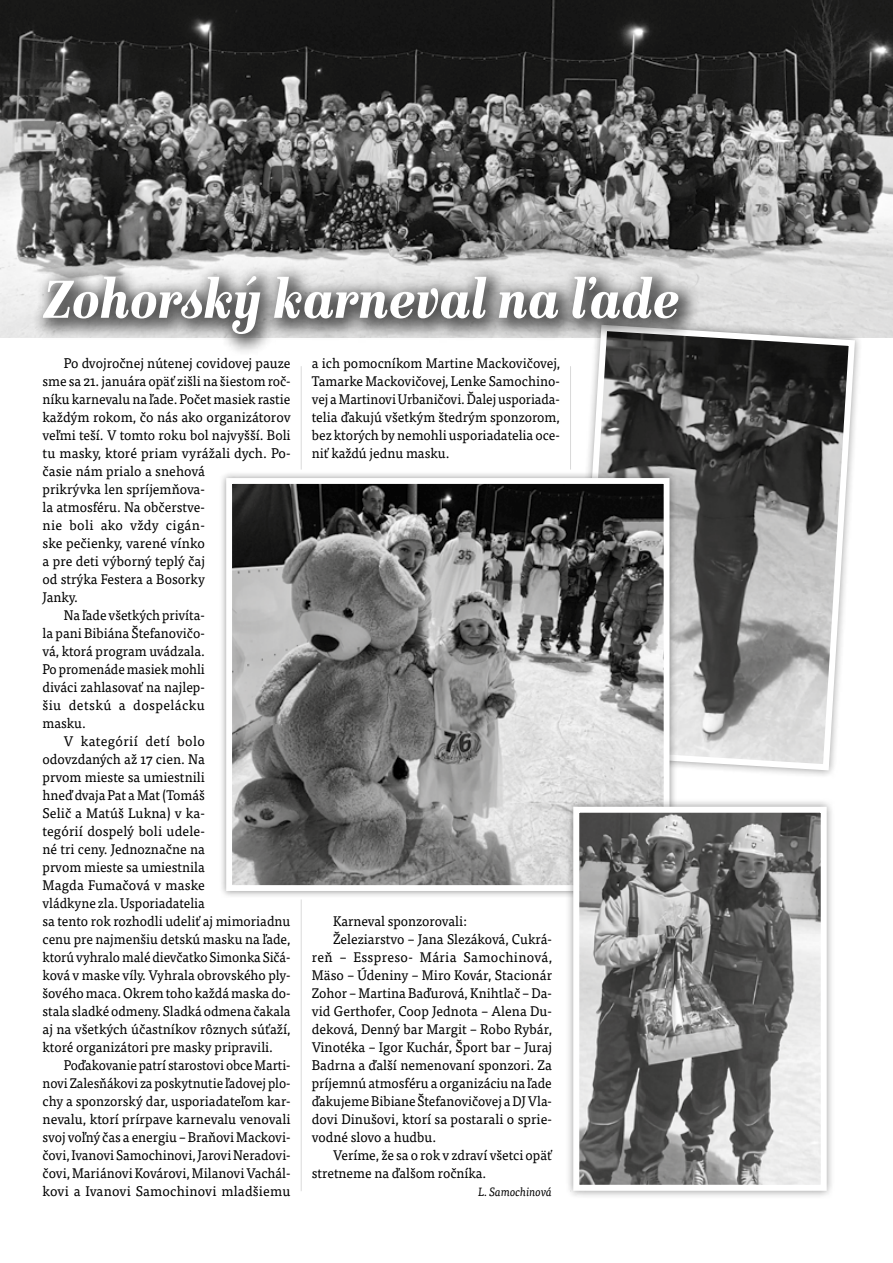
<style>
.page{position:relative;width:893px;height:1263px;background:#fff}
.page>*{position:absolute;margin:0;border:0;box-sizing:border-box;transform-origin:0 0}
.t1{font:italic 900 semi-condensed 56.25px "Isabel";color:#fff;scale:.96 1}
.t2{font:13.95px/18px "Tisa Pro";color:#000;text-align:justify;scale:.95 1}
.t3{font:13.95px "Tisa Pro";color:#000;scale:.96 1}
.t4{font:13.95px "Tisa Pro";color:#000}
.t5{font:13.95px "Tisa Pro";color:#000;scale:.94 1}
.t6{font:13.95px "Tisa Pro";color:#000;scale:.93 1}
.t7{font:13.95px "Tisa Pro";letter-spacing:.025em;color:#000}
.t8{font:13.95px "Tisa Pro";letter-spacing:.03em;color:#000}
.t9{font:italic 12px "Tisa Pro";color:#000;scale:.93 1}
</style>
<div class="page">
<img style="left:0;top:0;width:893px;height:338px">
<div style="left:567px;top:317px;width:296px;height:461px;background:#000;opacity:.4"></div>
<svg style="left:572px;top:322px;width:286px;height:452px"></svg>
<hr style="left:301px;top:366px;width:1px;height:103px;background:#dadada">
<hr style="left:301px;top:899px;width:1px;height:292px;background:#dadada">
<hr style="left:570px;top:366px;width:1px;height:103px;background:#dadada">
<div style="left:219px;top:471px;width:458px;height:427px;background:#000;opacity:.4"></div>
<img style="left:233px;top:485px;width:429px;height:399px">
<div style="left:226px;top:478px;width:443px;height:413px;border:6px solid #fff"></div>
<div style="left:565px;top:798px;width:270px;height:400px;background:#000;opacity:.4"></div>
<img style="left:580px;top:814px;width:240px;height:370px">
<div style="left:573px;top:807px;width:254px;height:384px;border:6px solid #fff"></div>
<div style="left:31px;top:264px;width:671px;height:93px;background:#000;opacity:.6"></div>
<h1 class="t1" style="left:43px;top:262px;width:665px">Zohorský karneval na ľade</h1>
<p class="t3" style="left:64px;top:353px;width:238px">Po dvojročnej nútenej covidovej pauze</p>
<p class="t2" style="left:43px;top:371px;width:263px">sme sa 21. januára opäť zišli na šiestom roč-</p>
<p class="t2" style="left:43px;top:389px;width:262px">níku karnevalu na ľade. Počet masiek rastie</p>
<p class="t4" style="left:43px;top:407px;width:250px">každým rokom, čo nás ako organizátorov</p>
<p class="t2" style="left:43px;top:425px;width:263px">veľmi teší. V tomto roku bol najvyšší. Boli</p>
<p class="t4" style="left:43px;top:443px;width:250px">tu masky, ktoré priam vyrážali dych. Po-</p>
<p class="t3" style="left:43px;top:461px;width:171px">časie nám prialo a snehová</p>
<p class="t3" style="left:43px;top:479px;width:171px">prikrývka len spríjemňova-</p>
<p class="t2" style="left:43px;top:497px;width:172px">la atmosféru. Na občerstve-</p>
<p class="t7" style="left:43px;top:515px;width:164px">nie boli ako vždy cigán-</p>
<p class="t4" style="left:43px;top:533px;width:164px">ske pečienky, varené vínko</p>
<p class="t3" style="left:43px;top:551px;width:171px">a pre deti výborný teplý čaj</p>
<p class="t2" style="left:43px;top:569px;width:172px">od strýka Festera a Bosorky</p>
<p class="t2" style="left:43px;top:587px;width:39px">Janky.</p>
<p class="t5" style="left:64px;top:605px;width:152px">Na ľade všetkých privíta-</p>
<p class="t2" style="left:43px;top:623px;width:172px">la pani Bibiána Štefanovičo-</p>
<p class="t2" style="left:43px;top:641px;width:172px">vá, ktorá program uvádzala.</p>
<p class="t5" style="left:43px;top:659px;width:174px">Po promenáde masiek mohli</p>
<p class="t2" style="left:43px;top:677px;width:172px">diváci zahlasovať na najlep-</p>
<p class="t8" style="left:43px;top:695px;width:164px">šiu detskú a dospelácku</p>
<p class="t2" style="left:43px;top:713px;width:47px">masku.</p>
<p class="t8" style="left:64px;top:731px;width:143px">V kategórií detí bolo</p>
<p class="t3" style="left:43px;top:749px;width:171px">odovzdaných až 17 cien. Na</p>
<p class="t3" style="left:43px;top:767px;width:171px">prvom mieste sa umiestnili</p>
<p class="t2" style="left:43px;top:785px;width:172px">hneď dvaja Pat a Mat (Tomáš</p>
<p class="t4" style="left:43px;top:803px;width:164px">Selič a Matúš Lukna) v ka-</p>
<p class="t4" style="left:43px;top:821px;width:164px">tegórií dospelý boli udele-</p>
<p class="t3" style="left:43px;top:839px;width:171px">né tri ceny. Jednoznačne na</p>
<p class="t2" style="left:43px;top:857px;width:172px">prvom mieste sa umiestnila</p>
<p class="t4" style="left:43px;top:875px;width:164px">Magda Fumačová v maske</p>
<p class="t5" style="left:43px;top:893px;width:174px">vládkyne zla. Usporiadatelia</p>
<p class="t2" style="left:43px;top:911px;width:263px">sa tento rok rozhodli udeliť aj mimoriadnu</p>
<p class="t2" style="left:43px;top:929px;width:263px">cenu pre najmenšiu detskú masku na ľade,</p>
<p class="t6" style="left:43px;top:947px;width:268px">ktorú vyhralo malé dievčatko Simonka Sičá-</p>
<p class="t2" style="left:43px;top:965px;width:263px">ková v maske víly. Vyhrala obrovského ply-</p>
<p class="t2" style="left:43px;top:983px;width:263px">šového maca. Okrem toho každá maska do-</p>
<p class="t5" style="left:43px;top:1001px;width:265px">stala sladké odmeny. Sladká odmena čakala</p>
<p class="t3" style="left:43px;top:1019px;width:260px">aj na všetkých účastníkov rôznych súťaží,</p>
<p class="t2" style="left:43px;top:1037px;width:244px">ktoré organizátori pre masky pripravili.</p>
<p class="t6" style="left:64px;top:1055px;width:245px">Poďakovanie patrí starostovi obce Marti-</p>
<p class="t6" style="left:43px;top:1073px;width:268px">novi Zalesňákovi za poskytnutie ľadovej plo-</p>
<p class="t2" style="left:43px;top:1091px;width:263px">chy a sponzorský dar, usporiadateľom kar-</p>
<p class="t4" style="left:43px;top:1109px;width:249px">nevalu, ktorí prírpave karnevalu venovali</p>
<p class="t2" style="left:43px;top:1127px;width:263px">svoj voľný čas a energiu – Braňovi Mackovi-</p>
<p class="t5" style="left:43px;top:1145px;width:265px">čovi, Ivanovi Samochinovi, Jarovi Neradovi-</p>
<p class="t2" style="left:43px;top:1163px;width:263px">čovi, Mariánovi Kovárovi, Milanovi Vachál-</p>
<p class="t4" style="left:43px;top:1181px;width:250px">kovi a Ivanovi Samochinovi mladšiemu</p>
<p class="t2" style="left:312px;top:353px;width:263px">a ich pomocníkom Martine Mackovičovej, Tamarke Mackovičovej, Lenke Samochino&shy;vej a Martinovi Urbaničovi. Ďalej usporiada&shy;telia ďakujú všetkým štedrým sponzorom, bez ktorých by nemohli usporiadatelia oce&shy;niť každú jednu masku.</p>
<p class="t2" style="left:333px;top:911px;width:143px">Karneval sponzorovali:</p>
<p class="t2" style="left:333px;top:929px;width:232px">Železiarstvo – Jana Slezáková, Cukrá-</p>
<p class="t7" style="left:312px;top:947px;width:242px">reň – Esspreso- Mária Samochinová,</p>
<p class="t3" style="left:312px;top:965px;width:252px">Mäso – Údeniny – Miro Kovár, Stacionár</p>
<p class="t2" style="left:312px;top:983px;width:254px">Zohor – Martina Baďurová, Knihtlač – Da-</p>
<p class="t3" style="left:312px;top:1001px;width:252px">vid Gerthofer, Coop Jednota – Alena Du-</p>
<p class="t3" style="left:312px;top:1019px;width:252px">deková, Denný bar Margit – Robo Rybár,</p>
<p class="t3" style="left:312px;top:1037px;width:252px">Vinotéka – Igor Kuchár, Šport bar – Juraj</p>
<p class="t3" style="left:312px;top:1055px;width:252px">Badrna a ďalší nemenovaní sponzori. Za</p>
<p class="t2" style="left:312px;top:1073px;width:254px">príjemnú atmosféru a organizáciu na ľade</p>
<p class="t5" style="left:312px;top:1091px;width:257px">ďakujeme Bibiane Štefanovičovej a DJ Vla-</p>
<p class="t3" style="left:312px;top:1109px;width:252px">dovi Dinušovi, ktorí sa postarali o sprie-</p>
<p class="t2" style="left:312px;top:1127px;width:132px">vodné slovo a hudbu.</p>
<p class="t2" style="left:333px;top:1145px;width:232px">Veríme, že sa o rok v zdraví všetci opäť</p>
<p class="t2" style="left:312px;top:1163px;width:185px">stretneme na ďalšom ročníka.</p>
<p class="t9" style="left:478px;top:1183px;width:81px">L. Samochinová</p>
</div>
